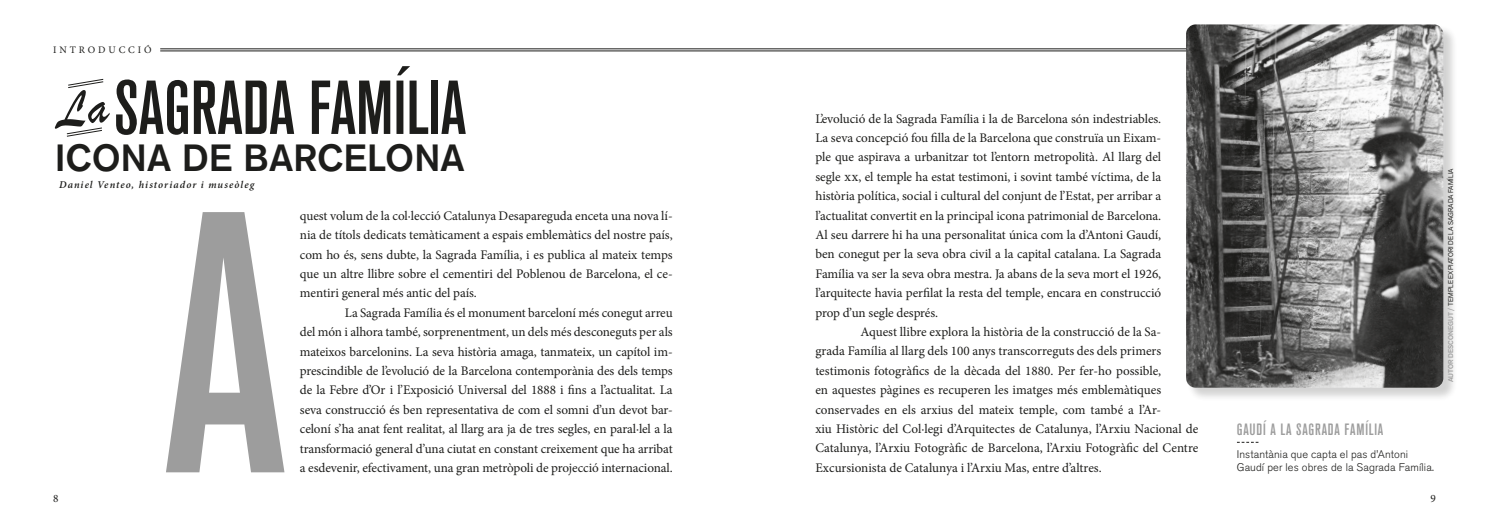
<style>
.page{position:relative;width:1489px;height:525px;background:#fff}
.page>*{position:absolute;margin:0;border:0;box-sizing:border-box;transform-origin:0 0}
.t1{font:500 condensed 368.12px "Akzidenz Grotesk BQ";color:#9d9d9d}
.t2{font:500 condensed 75.5px "Akzidenz Grotesk BQ";color:#1d1d1b}
.t3{font:500 37.5px "Akzidenz Grotesk BQ";color:#1d1d1b}
.t4{font:500 condensed 16.25px "Akzidenz Grotesk BQ";letter-spacing:.05em;color:#9d9d9d}
.t5{font:13.12px/19.4px "Minion Pro";letter-spacing:-.005em;color:#1d1d1b;text-align:justify}
.t6{font:11.25px "Minion Pro";color:#1d1d1b}
.t7{font:300 11px/13.8px "Akzidenz Grotesk BQ";letter-spacing:.01em;color:#1d1d1b}
.t8{font:italic 600 10.38px "Minion Pro";letter-spacing:.1em;color:#1d1d1b}
.t9{font:10px "Minion Pro";letter-spacing:.29em;color:#1d1d1b}
.t10{font:6.88px "Akzid Grtsk Next";color:#1d1d1b}
.s1{font-weight:500;color:#9d9d9d}
</style>
<div class="page">
<hr style="left:160px;top:49px;width:1275px;height:1px;background:#1d1d1b">
<hr style="left:160px;top:51px;width:1275px;height:1px;background:#1d1d1b">
<svg style="left:1237px;top:441px;width:21px;height:1px"></svg>
<div style="left:1186px;top:25px;width:271px;height:376px;background:#1d1d1b;opacity:.2"></div>
<img style="left:1185px;top:24px;width:258px;height:363px">
<svg style="left:66px;top:79px;width:38px;height:58px"></svg>
<p class="t9" style="left:53px;top:43px;width:100px">INTRODUCCIÓ</p>
<h2 class="t2" style="left:114px;top:65px;width:354px">SAGRADA FAMÍLIA</h2>
<h3 class="t3" style="left:55px;top:135px;width:411px">ICONA DE BARCELONA</h3>
<p class="t8" style="left:59px;top:177px;width:197px">Daniel Venteo, historiador i museòleg</p>
<p class="t6" style="left:53px;top:491px;width:7px">8</p>
<h1 class="t1" style="left:164px;top:136px;width:124px">A</h1>
<p class="t5" style="left:300px;top:206px;width:374px">quest volum de la col·lecció Catalunya Desapareguda enceta una nova lí&shy;nia de títols dedicats temàticament a espais emblemàtics del nostre país, com ho és, sens dubte, la Sagrada Família, i es publica al mateix temps que un altre llibre sobre el cementiri del Poblenou de Barcelona, el ce&shy;mentiri general més antic del país.</p>
<p class="t5" style="left:300px;top:303px;width:374px;text-indent:45px">La Sagrada Família és el monument barceloní més conegut arreu del món i alhora també, sorprenentment, un dels més desconeguts per als mateixos barcelonins. La seva història amaga, tanmateix, un capítol im&shy;prescindible de l’evolució de la Barcelona contemporània des dels temps de la Febre d’Or i l’Exposició Universal del 1888 i fins a l’actualitat. La seva construcció és ben representativa de com el somni d’un devot bar&shy;celoní s’ha anat fent realitat, al llarg ara ja de tres segles, en paral·lel a la transformació general d’una ciutat en constant creixement que ha arribat a esdevenir, efectivament, una gran metròpoli de projecció internacional.</p>
<p class="t5" style="left:815px;top:109px;width:347px">L’evolució de la Sagrada Família i la de Barcelona són indestriables.<br>La seva concepció fou filla de la Barcelona que construïa un Eixam&shy;ple que aspirava a urbanitzar tot l’entorn metropolità. Al llarg del segle xx, el temple ha estat testimoni, i sovint també víctima, de la història política, social i cultural del conjunt de l’Estat, per arribar a l’actualitat convertit en la principal icona patrimonial de Barcelona.<br>Al seu darrere hi ha una personalitat única com la d’Antoni Gaudí, ben conegut per la seva obra civil a la capital catalana. La Sagrada Família va ser la seva obra mestra. Ja abans de la seva mort el 1926, l’arquitecte havia perfilat la resta del temple, encara en construcció prop d’un segle després.</p>
<p class="t5" style="left:815px;top:322px;width:384px;text-align:left;text-indent:45px">Aquest llibre explora la història de la construcció de la Sa-<br>grada Família al llarg dels 100 anys transcorreguts des dels primers testimonis fotogràfics de la dècada del 1880. Per fer-ho possible,<br>en aquestes pàgines es recuperen les imatges més emblemàtiques conservades en els arxius del mateix temple, com també a l’Ar-<br>xiu Històric del Col·legi d’Arquitectes de Catalunya, l’Arxiu Nacional de Catalunya, l’Arxiu Fotogràfic de Barcelona, l’Arxiu Fotogràfic del Centre Excursionista de Catalunya i l’Arxiu Mas, entre d’altres.</p>
<p class="t10" style="left:1446px;top:382px;width:215px;rotate:-90deg"><span class="s1">AUTOR DESCONEGUT /</span> TEMPLE EXPIATORI DE LA SAGRADA FAMÍLIA</p>
<p class="t4" style="left:1236px;top:419px;width:148px">GAUDÍ A LA SAGRADA FAMÍLIA</p>
<p class="t7" style="left:1236px;top:447px;width:198px">Instantània que capta el pas d’Antoni<br>Gaudí per les obres de la Sagrada Família.</p>
<p class="t6" style="left:1430px;top:491px;width:7px">9</p>
</div>
